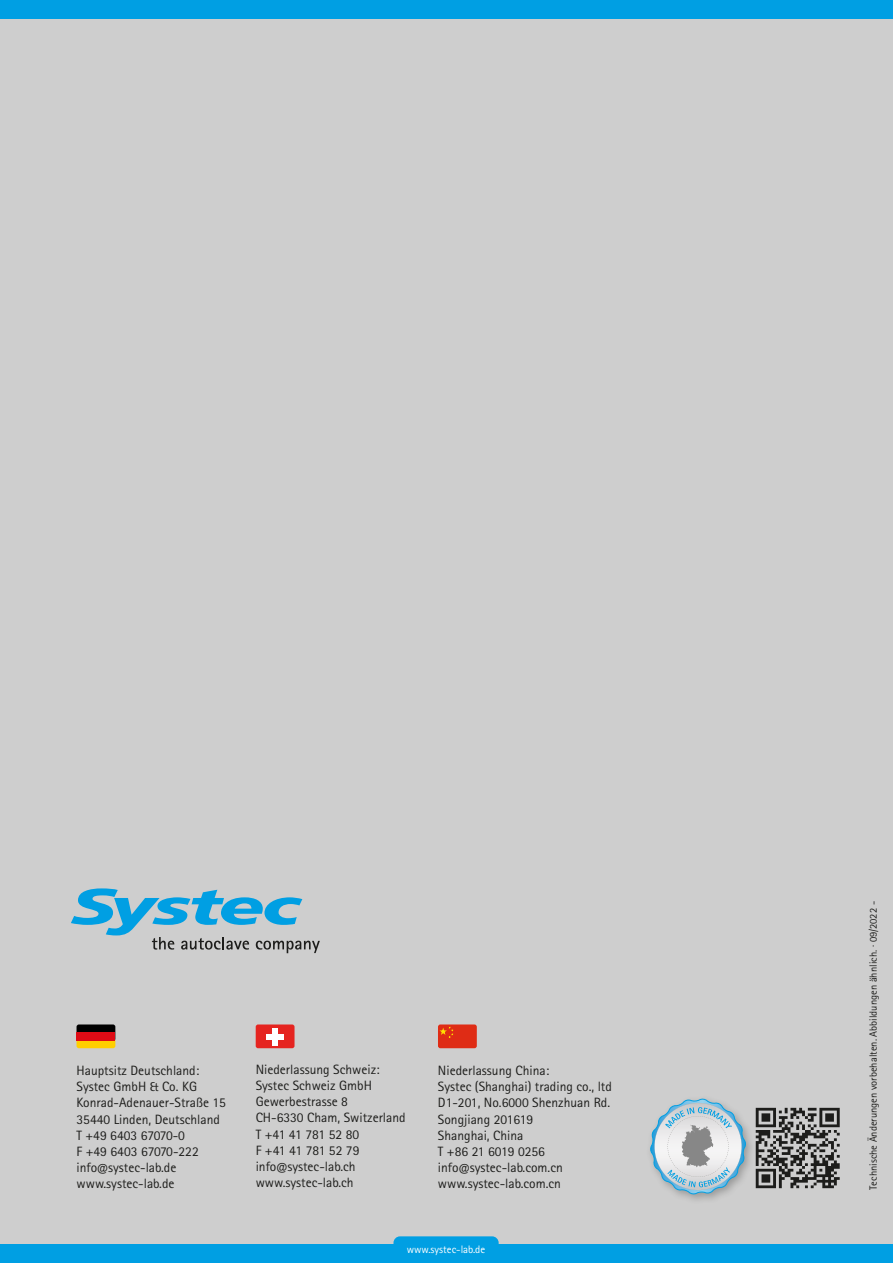
<style>
.page{position:relative;width:893px;height:1263px;background:#fff}
.page>*{position:absolute;margin:0;border:0;box-sizing:border-box;transform-origin:0 0}
.FL_RotisSansSerif_9pt_10_8pt{font:13.5px "Rotis Sans Serif Std";color:#1d1d1b}
.FL_RotisSansSerif_9pt_10_8pt-2{font:13.5px "Rotis Sans Serif Std";letter-spacing:-.02em;color:#1d1d1b}
.t1{font:10.8px "Rotis Sans Serif Std";color:#fff}
.FL_RotisSansSerif_9pt_10_8pt-3{font:10.5px "Rotis Sans Serif Std";color:#1d1d1b}
</style>
<div class="page">
<div style="left:0;top:0;width:893px;height:19px;background:#009fe3"></div>
<div style="left:0;top:19px;width:893px;height:1231px;background:#cecece"></div>
<svg style="left:71px;top:888px;width:249px;height:65px"></svg>
<div style="left:646px;top:1094px;width:110px;height:110px;background:#1d1d1b;opacity:.31"></div>
<svg style="left:650px;top:1098px;width:96px;height:96px"></svg>
<div style="left:77px;top:1024px;width:38px;height:17px;background:#000;border-radius:2px"></div>
<div style="left:77px;top:1039px;width:38px;height:9px;background:#ffcf01;border-radius:2px"></div>
<div style="left:77px;top:1032px;width:38px;height:8px;background:#de0b15"></div>
<div style="left:256px;top:1024px;width:39px;height:24px;background:#e52420;border-radius:2px"></div>
<div style="left:266px;top:1034px;width:18px;height:5px;background:#fff"></div>
<div style="left:273px;top:1028px;width:5px;height:17px;background:#fff"></div>
<div style="left:438px;top:1024px;width:39px;height:24px;background:#df2c15;border-radius:2px"></div>
<svg style="left:439px;top:1026px;width:14px;height:12px"></svg>
<svg style="left:756px;top:1108px;width:84px;height:80px"></svg>
<div style="left:0;top:1244px;width:893px;height:19px;background:#009fe3"></div>
<svg style="left:393px;top:1236px;width:106px;height:8px"></svg>
<p class="FL_RotisSansSerif_9pt_10_8pt" style="left:77px;top:1062px;width:124px">Hauptsitz Deutschland:</p>
<p class="FL_RotisSansSerif_9pt_10_8pt" style="left:77px;top:1078px;width:122px">Systec GmbH &amp; Co. KG</p>
<p class="FL_RotisSansSerif_9pt_10_8pt" style="left:77px;top:1095px;width:151px">Konrad-Adenauer-Straße 15</p>
<p class="FL_RotisSansSerif_9pt_10_8pt" style="left:77px;top:1111px;width:145px">35440 Linden, Deutschland</p>
<p class="FL_RotisSansSerif_9pt_10_8pt" style="left:77px;top:1127px;width:110px">T +49 6403 67070-0</p>
<p class="FL_RotisSansSerif_9pt_10_8pt" style="left:77px;top:1143px;width:124px">F +49 6403 67070-222</p>
<p class="FL_RotisSansSerif_9pt_10_8pt" style="left:77px;top:1159px;width:101px">info@systec-lab.de</p>
<p class="FL_RotisSansSerif_9pt_10_8pt" style="left:77px;top:1176px;width:99px">www.systec-lab.de</p>
<p class="FL_RotisSansSerif_9pt_10_8pt" style="left:256px;top:1061px;width:125px">Niederlassung Schweiz:</p>
<p class="FL_RotisSansSerif_9pt_10_8pt" style="left:256px;top:1077px;width:118px">Systec Schweiz GmbH</p>
<p class="FL_RotisSansSerif_9pt_10_8pt" style="left:256px;top:1094px;width:94px">Gewerbestrasse 8</p>
<p class="FL_RotisSansSerif_9pt_10_8pt" style="left:256px;top:1110px;width:151px">CH-6330 Cham, Switzerland</p>
<p class="FL_RotisSansSerif_9pt_10_8pt-2" style="left:256px;top:1126px;width:105px">T +41 41 781 52 80</p>
<p class="FL_RotisSansSerif_9pt_10_8pt-2" style="left:256px;top:1142px;width:105px">F +41 41 781 52 79</p>
<p class="FL_RotisSansSerif_9pt_10_8pt" style="left:256px;top:1158px;width:101px">info@systec-lab.ch</p>
<p class="FL_RotisSansSerif_9pt_10_8pt" style="left:256px;top:1175px;width:99px">www.systec-lab.ch</p>
<p class="FL_RotisSansSerif_9pt_10_8pt" style="left:438px;top:1062px;width:113px">Niederlassung China:</p>
<p class="FL_RotisSansSerif_9pt_10_8pt" style="left:438px;top:1078px;width:175px">Systec (Shanghai) trading co., ltd</p>
<p class="FL_RotisSansSerif_9pt_10_8pt" style="left:438px;top:1095px;width:174px">D1-201, No.6000 Shenzhuan Rd.</p>
<p class="FL_RotisSansSerif_9pt_10_8pt" style="left:438px;top:1111px;width:97px">Songjiang 201619</p>
<p class="FL_RotisSansSerif_9pt_10_8pt" style="left:438px;top:1127px;width:87px">Shanghai, China</p>
<p class="FL_RotisSansSerif_9pt_10_8pt" style="left:438px;top:1143px;width:108px">T +86 21 6019 0256</p>
<p class="FL_RotisSansSerif_9pt_10_8pt" style="left:438px;top:1159px;width:126px">info@systec-lab.com.cn</p>
<p class="FL_RotisSansSerif_9pt_10_8pt" style="left:438px;top:1176px;width:124px">www.systec-lab.com.cn</p>
<p class="t1" style="left:407px;top:1243px;width:80px">www.systec-lab.de</p>
<p class="FL_RotisSansSerif_9pt_10_8pt-3" style="left:867px;top:1189px;width:290px;rotate:-90deg">Technische Änderungen vorbehalten. Abbildungen ähnlich. · 09/2022 -</p>
</div>
